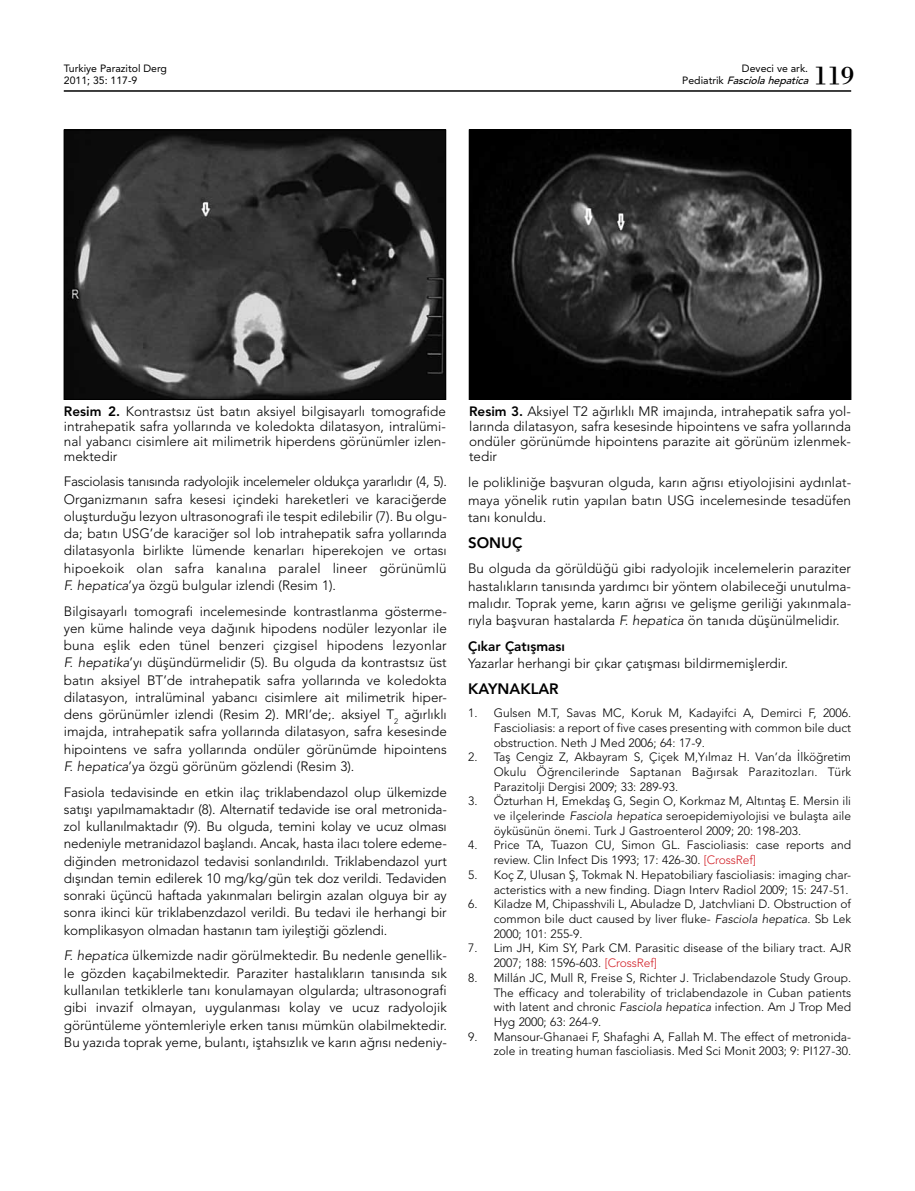
<style>
.page{position:relative;width:915px;height:1191px;background:#fff}
.page>*{position:absolute;margin:0;border:0;box-sizing:border-box;transform-origin:0 0}
.t1{font:27px "Bodoni";color:#000}
.t2{font:800 15px "Avenir LT Std";color:#000}
.t3{font:300 13.5px/17.2px "Avenir LT Std";color:#000;text-align:justify}
.t4{font:800 13.5px "Avenir LT Std";color:#000}
.t5{font:300 12px/14.7px "Avenir LT Std";color:#000;text-align:justify}
.t6{font:10.5px/12.8px "Avenir LT Std";color:#000}
.s1{font-weight:500;font-style:italic}
.s2{font-weight:800}
.s3{font-style:italic}
.s4{color:#d2232a}
</style>
<div class="page">
<hr style="left:64px;top:91px;width:786px;height:1px;background:#000">
<img style="left:471px;top:132px;width:377px;height:266px">
<div style="left:469px;top:130px;width:381px;height:270px;border:1px solid #000"></div>
<img style="left:66px;top:132px;width:378px;height:266px">
<div style="left:64px;top:130px;width:382px;height:270px;border:1px solid #000"></div>
<p class="t6" style="left:64px;top:62px;width:105px">Turkiye Parazitol Derg<br>2011; 35: 117-9</p>
<p class="t6" style="left:682px;top:62px;width:131px;text-indent:60px">Deveci ve ark.<br>P e d i a t r i k <span class="s1">Fasciolahepatica</span></p>
<h1 class="t1" style="left:813px;top:59px;width:42px">119</h1>
<p class="t3" style="left:64px;top:404px;width:383px;line-height:15px"><span class="s2">Resim 2.</span> Kontrastsız üst batın aksiyel bilgisayarlı tomografide intrahepatik safra yollarında ve koledokta dilatasyon, intralümi&shy;nal yabancı cisimlere ait milimetrik hiperdens görünümler izlen&shy;mektedir</p>
<p class="t3" style="left:64px;top:473px;width:384px">Fasciolasis tanısında radyolojik incelemeler oldukça yararlıdır (4, 5).<br>Organizmanın safra kesesi içindeki hareketleri ve karaciğerde oluşturduğu lezyon ultrasonografi ile tespit edilebilir (7). Bu olgu&shy;da; batın USG’de karaciğer sol lob intrahepatik safra yollarında dilatasyonla birlikte lümende kenarları hiperekojen ve ortası hipoekoik olan safra kanalına paralel lineer görünümlü <span class="s3">F. hepatica</span>’ya özgü bulgular izlendi (Resim 1).</p>
<p class="t3" style="left:64px;top:602px;width:384px">Bilgisayarlı tomografi incelemesinde kontrastlanma gösterme&shy;yen küme halinde veya dağınık hipodens nodüler lezyonlar ile buna eşlik eden tünel benzeri çizgisel hipodens lezyonlar <span class="s3">F. hepatika</span>’yı düşündürmelidir (5). Bu olguda da kontrastsız üst batın aksiyel BT’de intrahepatik safra yollarında ve koledokta dilatasyon, intralüminal yabancı cisimlere ait milimetrik hiper&shy;dens görünümler izlendi (Resim 2). MRI’de;. aksiyel T<sub>2</sub> ağırlıklı imajda, intrahepatik safra yollarında dilatasyon, safra kesesinde hipointens ve safra yollarında ondüler görünümde hipointens <span class="s3">F. hepatica</span>’ya özgü görünüm gözlendi (Resim 3).</p>
<p class="t3" style="left:64px;top:783px;width:384px">Fasiola tedavisinde en etkin ilaç triklabendazol olup ülkemizde satışı yapılmamaktadır (8). Alternatif tedavide ise oral metronida&shy;zol kullanılmaktadır (9). Bu olguda, temini kolay ve ucuz olması nedeniyle metranidazol başlandı. Ancak, hasta ilacı tolere edeme&shy;diğinden metronidazol tedavisi sonlandırıldı. Triklabendazol yurt dışından temin edilerek 10 mg/kg/gün tek doz verildi. Tedaviden sonraki üçüncü haftada yakınmaları belirgin azalan olguya bir ay sonra ikinci kür triklabenzdazol verildi. Bu tedavi ile herhangi bir komplikasyon olmadan hastanın tam iyileştiği gözlendi.</p>
<p class="t3" style="left:64px;top:947px;width:384px"><span class="s3">F. hepatica</span> ülkemizde nadir görülmektedir. Bu nedenle genellik&shy;le gözden kaçabilmektedir. Paraziter hastalıkların tanısında sık kullanılan tetkiklerle tanı konulamayan olgularda; ultrasonografi gibi invazif olmayan, uygulanması kolay ve ucuz radyolojik görüntüleme yöntemleriyle erken tanısı mümkün olabilmektedir.<br>Bu yazıda toprak yeme, bulantı, iştahsızlık ve karın ağrısı nedeniy-</p>
<p class="t3" style="left:469px;top:404px;width:383px;line-height:15px"><span class="s2">Resim 3.</span> Aksiyel T2 ağırlıklı MR imajında, intrahepatik safra yol&shy;larında dilatasyon, safra kesesinde hipointens ve safra yollarında ondüler görünümde hipointens parazite ait görünüm izlenmek&shy;tedir</p>
<p class="t3" style="left:468px;top:474px;width:384px">le polikliniğe başvuran olguda, karın ağrısı etiyolojisini aydınlat&shy;maya yönelik rutin yapılan batın USG incelemesinde tesadüfen tanı konuldu.</p>
<p class="t2" style="left:468px;top:533px;width:56px">SONUÇ</p>
<p class="t3" style="left:468px;top:560px;width:384px">Bu olguda da görüldüğü gibi radyolojik incelemelerin paraziter hastalıkların tanısında yardımcı bir yöntem olabileceği unutulma&shy;malıdır. Toprak yeme, karın ağrısı ve gelişme geriliği yakınmala&shy;rıyla başvuran hastalarda <span class="s3">F. hepatica</span> ön tanıda düşünülmelidir.</p>
<p class="t4" style="left:468px;top:638px;width:98px">Çıkar Çatışması</p>
<p class="t3" style="left:468px;top:655px;width:321px">Yazarlar herhangi bir çıkar çatışması bildirmemişlerdir.</p>
<p class="t2" style="left:468px;top:679px;width:92px">KAYNAKLAR</p>
<p class="t5" style="left:493px;top:705px;width:359px;text-indent:-26px">1. Gulsen M.T, Savas MC, Koruk M, Kadayifci A, Demirci F, 2006.<br>Fascioliasis: a report of five cases presenting with common bile duct obstruction. Neth J Med 2006; 64: 17-9.</p>
<p class="t5" style="left:493px;top:749px;width:359px;text-indent:-26px">2. Taş Cengiz Z, Akbayram S, Çiçek M,Yılmaz H. Van’da İlköğretim Okulu Öğrencilerinde Saptanan Bağırsak Parazitozları. Türk Parazitolji Dergisi 2009; 33: 289-93.</p>
<p class="t5" style="left:493px;top:794px;width:359px;text-indent:-26px">3. Özturhan H, Emekdaş G, Segin O, Korkmaz M, Altıntaş E. Mersin ili ve ilçelerinde <span class="s3">Fasciola hepatica</span> seroepidemiyolojisi ve bulaşta aile öyküsünün önemi. Turk J Gastroenterol 2009; 20: 198-203.</p>
<p class="t5" style="left:493px;top:838px;width:359px;text-indent:-26px">4. Price TA, Tuazon CU, Simon GL. Fascioliasis: case reports and review. Clin Infect Dis 1993; 17: 426-30. <span class="s4">[CrossRef]</span></p>
<p class="t5" style="left:468px;top:867px;width:384px;text-align:right">5. Koç Z, Ulusan Ş, Tokmak N. Hepatobiliary fascioliasis: imaging char&shy;acteristics with a new finding. Diagn Interv Radiol 2009; 15: 247-51.</p>
<p class="t5" style="left:493px;top:896px;width:359px;text-indent:-26px">6. Kiladze M, Chipasshvili L, Abuladze D, Jatchvliani D. Obstruction of common bile duct caused by liver fluke- <span class="s3">Fasciola hepatica</span>. Sb Lek 2000; 101: 255-9.</p>
<p class="t5" style="left:493px;top:941px;width:359px;text-indent:-26px">7. Lim JH, Kim SY, Park CM. Parasitic disease of the biliary tract. AJR<br>2007; 188: 1596-603. <span class="s4">[CrossRef]</span></p>
<p class="t5" style="left:493px;top:970px;width:359px;text-indent:-26px">8. Millán JC, Mull R, Freise S, Richter J. Triclabendazole Study Group.<br>The efficacy and tolerability of triclabendazole in Cuban patients with latent and chronic <span class="s3">Fasciola hepatica</span> infection. Am J Trop Med Hyg 2000; 63: 264-9.</p>
<p class="t5" style="left:468px;top:1029px;width:384px;text-align:right">9. Mansour-Ghanaei F, Shafaghi A, Fallah M. The effect of metronida&shy;zole in treating human fascioliasis. Med Sci Monit 2003; 9: PI127-30.</p>
</div>
